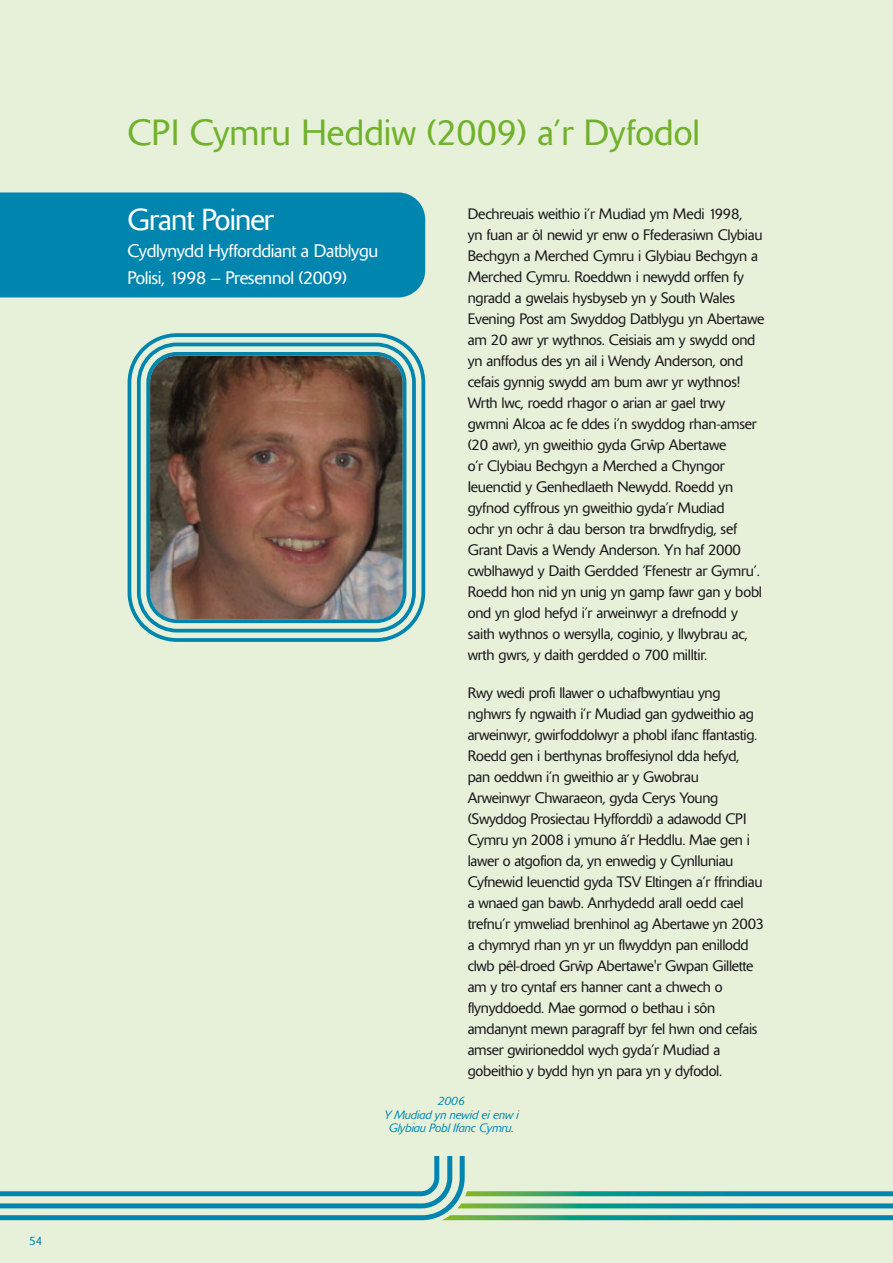
<style>
.page{position:relative;width:893px;height:1263px;background:#e7f1da}
.page>*{position:absolute;margin:0;border:0;box-sizing:border-box;transform-origin:0 0}
.t1{font:300 36px "Delta";color:#70b22c}
.t2{font:300 30px "Delta";letter-spacing:-.03em;color:#fff}
.t3{font:300 18px/27px "Delta";letter-spacing:-.02em;color:#fff}
.t4{font:300 15px/21px "Delta";letter-spacing:-.015em;color:#1a171c}
.t5{font:italic 300 12px/13.5px "Delta";color:#0085af;text-align:center}
.t6{font:300 12px "Delta";color:#0085af}
</style>
<div class="page">
<div style="left:0;top:192px;width:425px;height:105px;background:#0085af"></div>
<svg style="left:127px;top:333px;width:299px;height:309px"></svg>
<svg style="left:135px;top:341px;width:283px;height:293px"></svg>
<svg style="left:144px;top:350px;width:264px;height:275px;background:#745e52"></svg>
<svg style="left:0;top:1156px;width:893px;height:64px"></svg>
<p class="t6" style="left:29px;top:1236px;width:15px">54</p>
<h1 class="t1" style="left:128px;top:119px;width:574px">CPI Cymru Heddiw (2009) a’r Dyfodol</h1>
<h2 class="t2" style="left:128px;top:208px;width:148px">Grant Poiner</h2>
<p class="t3" style="left:128px;top:239px;width:252px">Cydlynydd Hyfforddiant a Datblygu<br>Polisi, 1998 – Presennol (2009)</p>
<p class="t4" style="left:468px;top:205px;width:298px">Dechreuais weithio i’r Mudiad ym Medi 1998,<br>yn fuan ar ôl newid yr enw o Ffederasiwn Clybiau Bechgyn a Merched Cymru i Glybiau Bechgyn a Merched Cymru. Roeddwn i newydd orffen fy ngradd a gwelais hysbyseb yn y South Wales Evening Post am Swyddog Datblygu yn Abertawe am 20 awr yr wythnos. Ceisiais am y swydd ond yn anffodus des yn ail i Wendy Anderson, ond cefais gynnig swydd am bum awr yr wythnos!<br>Wrth lwc, roedd rhagor o arian ar gael trwy gwmni Alcoa ac fe ddes i’n swyddog rhan-amser (20 awr), yn gweithio gyda Gr ˆwp Abertawe<br>o’r Clybiau Bechgyn a Merched a Chyngor Ieuenctid y Genhedlaeth Newydd. Roedd yn gyfnod cyffrous yn gweithio gyda’r Mudiad<br>ochr yn ochr â dau berson tra brwdfrydig, sef Grant Davis a Wendy Anderson. Yn haf 2000 cwblhawyd y Daith Gerdded ‘Ffenestr ar Gymru’.<br>Roedd hon nid yn unig yn gamp fawr gan y bobl ond yn glod hefyd i’r arweinwyr a drefnodd y saith wythnos o wersylla, coginio, y llwybrau ac, wrth gwrs, y daith gerdded o 700 milltir.</p>
<p class="t4" style="left:468px;top:684px;width:298px">Rwy wedi profi llawer o uchafbwyntiau yng nghwrs fy ngwaith i’r Mudiad gan gydweithio ag arweinwyr, gwirfoddolwyr a phobl ifanc ffantastig.<br>Roedd gen i berthynas broffesiynol dda hefyd, pan oeddwn i’n gweithio ar y Gwobrau Arweinwyr Chwaraeon, gyda Cerys Young (Swyddog Prosiectau Hyfforddi) a adawodd CPI Cymru yn 2008 i ymuno â’r Heddlu. Mae gen i lawer o atgofion da, yn enwedig y Cynlluniau Cyfnewid Ieuenctid gyda TSV Eltingen a’r ffrindiau a wnaed gan bawb. Anrhydedd arall oedd cael trefnu’r ymweliad brenhinol ag Abertawe yn 2003 a chymryd rhan yn yr un flwyddyn pan enillodd clwb pêl-droed Gr ˆwp Abertawe'r Gwpan Gillette am y tro cyntaf ers hanner cant a chwech o flynyddoedd. Mae gormod o bethau i sôn amdanynt mewn paragraff byr fel hwn ond cefais amser gwirioneddol wych gyda’r Mudiad a gobeithio y bydd hyn yn para yn y dyfodol.</p>
<p class="t5" style="left:384px;top:1095px;width:136px">2006<br>Y Mudiad yn newid ei enw i<br>Glybiau Pobl Ifanc Cymru.</p>
</div>
